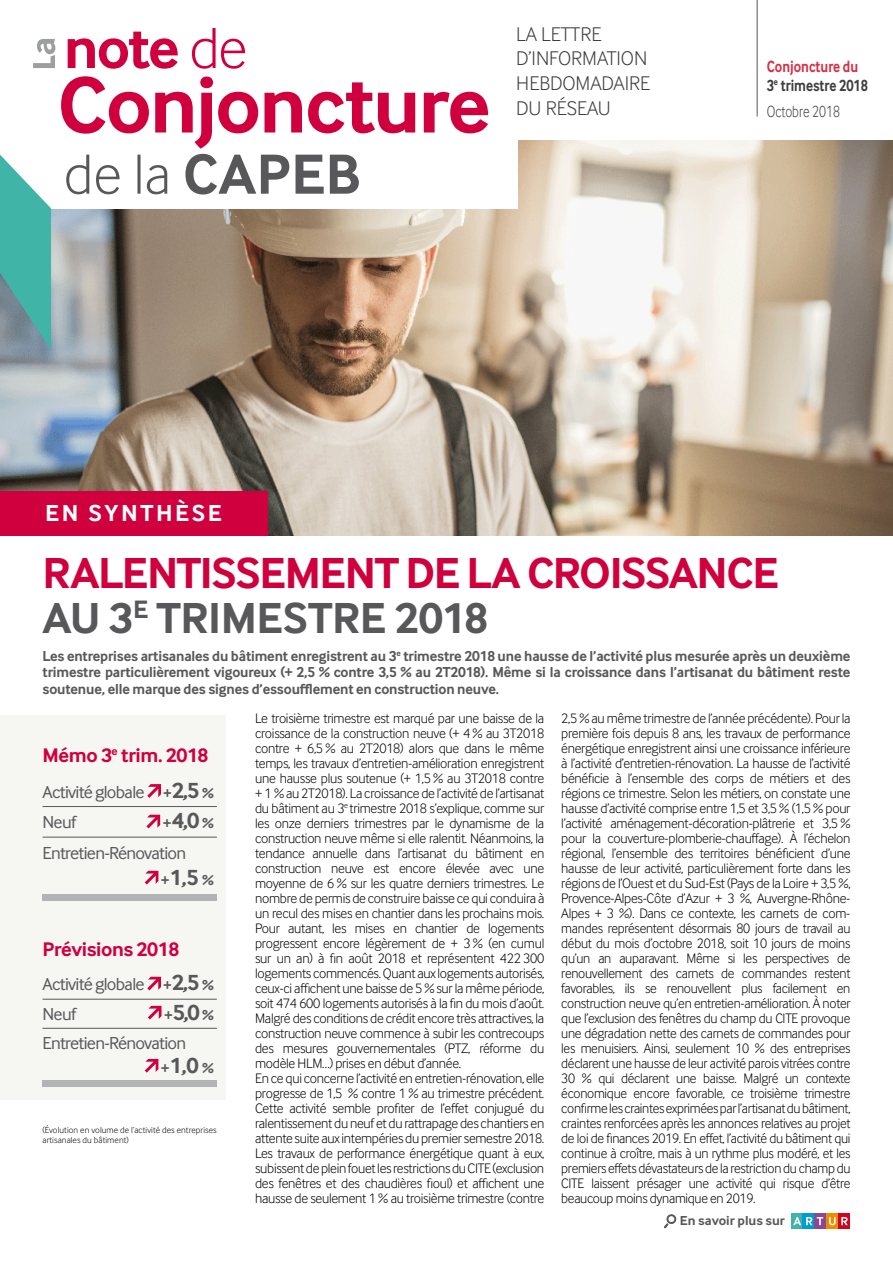
<style>
.page{position:relative;width:893px;height:1263px;background:#fff}
.page>*{position:absolute;margin:0;border:0;box-sizing:border-box;transform-origin:0 0}
.t1{font:700 45px/45px "Inter Face";letter-spacing:-.03em;color:#cf003d}
.t2{font:700 24px "Inter Face";letter-spacing:.11em;color:#fff}
.t3{font:700 22.8px "Inter Face";color:#58585a}
.t4{font:300 20.55px/24.6px "Inter Face";color:#3e3d40}
.t5{font:700 20.4px "Inter Face";letter-spacing:-.02em;color:#cf003d}
.t6{font:18px/30.6px "Inter Face";letter-spacing:-.04em;color:#58585a}
.t7{font:700 16.8px/18.9px "Inter Face";color:#3e3d40;scale:.8 1}
.t8{font:300 16.8px "Inter Face";color:#3e3d40;scale:.8 1}
.t9{font:700 15px/16.5px "Inter Face";letter-spacing:-.01em;color:#58585a;text-align:justify;scale:.96 1}
.t10{font:300 14.25px/15px "Inter Face";letter-spacing:-.02em;color:#000}
.t11{font:700 13.5px "Inter Face";color:#58585a}
.t12{font:300 9px/10.8px "Inter Face";letter-spacing:.01em;color:#000}
.t13{font:300 7.2px "Inter Face";letter-spacing:.01em;color:#000}
.s1{color:#d33049}
.s2{color:#58585a}
.s3{font-weight:700;font-size:15px}
.s4{font-weight:700;font-size:22.8px}
.s5{font-size:15px}
</style>
<div class="page">
<img style="left:0;top:140px;width:893px;height:396px">
<div style="left:791px;top:1213px;width:11px;height:16px;background:#40b4a7"></div>
<div style="left:802px;top:1213px;width:12px;height:16px;background:#009cd6"></div>
<div style="left:814px;top:1213px;width:12px;height:16px;background:#894993"></div>
<div style="left:826px;top:1213px;width:12px;height:16px;background:#f08a00"></div>
<div style="left:838px;top:1213px;width:12px;height:16px;background:#cd071e"></div>
<svg style="left:793px;top:1217px;width:55px;height:8px"></svg>
<div style="left:666px;top:1214px;width:10px;height:10px;border:2px solid #58585a;border-radius:50%"></div>
<svg style="left:664px;top:1221px;width:6px;height:8px"></svg>
<hr style="left:757px;top:0;width:1px;height:117px;background:#58585a">
<div style="left:0;top:0;width:517px;height:208px;background:#fff"></div>
<svg style="left:33px;top:39px;width:22px;height:29px"></svg>
<svg style="left:68px;top:28px;width:177px;height:41px"></svg>
<svg style="left:61px;top:76px;width:427px;height:118px"></svg>
<svg style="left:0;top:155px;width:51px;height:195px"></svg>
<div style="left:0;top:491px;width:268px;height:45px;background:#cf003d"></div>
<div style="left:0;top:716px;width:225px;height:384px;background:#f6f6f3"></div>
<hr style="left:43px;top:806px;width:174px;height:1px;background:#58585a">
<hr style="left:43px;top:837px;width:174px;height:1px;background:#58585a">
<svg style="left:147px;top:784px;width:14px;height:14px"></svg>
<svg style="left:146px;top:815px;width:14px;height:13px"></svg>
<svg style="left:145px;top:871px;width:13px;height:13px"></svg>
<div style="left:43px;top:894px;width:174px;height:6px;background:#b1b3b4"></div>
<hr style="left:43px;top:999px;width:174px;height:1px;background:#58585a">
<hr style="left:43px;top:1028px;width:174px;height:1px;background:#58585a">
<svg style="left:147px;top:977px;width:14px;height:13px"></svg>
<svg style="left:148px;top:1006px;width:13px;height:13px"></svg>
<svg style="left:145px;top:1059px;width:13px;height:14px"></svg>
<div style="left:43px;top:1080px;width:174px;height:7px;background:#b1b3b4"></div>
<h2 class="t2" style="left:45px;top:500px;width:178px">EN SYNTHÈSE</h2>
<h3 class="t4" style="left:516px;top:21px;width:135px">LA LETTRE<br>D’INFORMATION<br>HEBDOMADAIRE<br>DU RÉSEAU</h3>
<p class="t7" style="left:767px;top:57px;width:128px"><span class="s1">Conjoncture du<br></span>3<sup>e</sup> trimestre 2018</p>
<p class="t8" style="left:767px;top:102px;width:93px">Octobre 2018</p>
<h1 class="t1" style="left:43px;top:550px;width:738px">RALENTISSEMENT DE LA CROISSANCE<br><span class="s2">AU 3</span><sup>E</sup> <span class="s2">TRIMESTRE 2018</span></h1>
<p class="t9" style="left:43px;top:647px;width:843px">Les entreprises artisanales du bâtiment enregistrent au 3<sup>e</sup> trimestre 2018 une hausse de l’activité plus mesurée après un deuxième trimestre particulièrement vigoureux (+ 2,5 % contre 3,5 % au 2T2018). Même si la croissance dans l’artisanat du bâtiment reste soutenue, elle marque des signes d’essoufflement en construction neuve.</p>
<h3 class="t5" style="left:43px;top:743px;width:168px">Mémo 3<sup>e</sup> trim. 2018</h3>
<p class="t6" style="left:43px;top:776px;width:173px">Activité globale <span class="s3">+</span> <span class="s4">2,5</span> <span class="s3">%<br></span>Neuf</p>
<h3 class="t3" style="left:163px;top:808px;width:52px"><span class="s5">+</span> 4,0 <span class="s5">%</span></h3>
<p class="t6" style="left:43px;top:838px;width:145px">Entretien-Rénovation</p>
<h3 class="t3" style="left:161px;top:864px;width:54px"><span class="s5">+</span> 1,5 <span class="s5">%</span></h3>
<h3 class="t5" style="left:43px;top:938px;width:138px">Prévisions 2018</h3>
<p class="t6" style="left:43px;top:970px;width:173px;line-height:29.1px">Activité globale <span class="s3">+</span> <span class="s4">2,5</span> <span class="s3">%<br></span>Neuf</p>
<h3 class="t3" style="left:164px;top:999px;width:51px"><span class="s5">+</span> 5,0 <span class="s5">%</span></h3>
<p class="t6" style="left:43px;top:1027px;width:145px">Entretien-Rénovation</p>
<h3 class="t3" style="left:161px;top:1052px;width:54px"><span class="s5">+</span> 1,0 <span class="s5">%</span></h3>
<p class="t13" style="left:43px;top:1008px;width:38px">du bâtiment)</p>
<p class="t12" style="left:43px;top:1124px;width:176px">(Évolution en volume de l’activité des entreprises artisanales du bâtiment)</p>
<p class="t10" style="left:255px;top:711px;width:291px">Le troisième trimestre est marqué par une baisse de la croissance de la construction neuve (+ 4 % au 3T2018 contre + 6,5 % au 2T2018) alors que dans le même temps, les travaux d’entretien-amélioration enregistrent une hausse plus soutenue (+ 1,5 % au 3T2018 contre + 1 % au 2T2018). La croissance de l’activité de l’artisanat du bâtiment au 3<sup>e</sup> trimestre 2018 s’explique, comme sur les onze derniers trimestres par le dynamisme de la construction neuve même si elle ralentit. Néanmoins, la tendance annuelle dans l’artisanat du bâtiment en construction neuve est encore élevée avec une moyenne de 6 % sur les quatre derniers trimestres. Le nombre de permis de construire baisse ce qui conduira à un recul des mises en chantier dans les prochains mois.<br>Pour autant, les mises en chantier de logements progressent encore légèrement de + 3 % (en cumul sur un an) à fin août 2018 et représentent 422 300 logements commencés. Quant aux logements autorisés, ceux-ci affichent une baisse de 5 % sur la même période, soit 474 600 logements autorisés à la fin du mois d’août.<br>Malgré des conditions de crédit encore très attractives, la construction neuve commence à subir les contrecoups des mesures gouvernementales (PTZ, réforme du modèle HLM…) prises en début d’année.<br>En ce qui concerne l’activité en entretien-rénovation, elle progresse de 1,5 % contre 1 % au trimestre précédent.<br>Cette activité semble profiter de l’effet conjugué du ralentissement du neuf et du rattrapage des chantiers en attente suite aux intempéries du premier semestre 2018.<br>Les travaux de performance énergétique quant à eux, subissent de plein fouet les restrictions du CITE (exclusion des fenêtres et des chaudières fioul) et affichent une hausse de seulement 1 % au troisième trimestre (contre</p>
<p class="t10" style="left:561px;top:711px;width:291px;text-align:justify">2,5 % au même trimestre de l’année précédente). Pour la première fois depuis 8 ans, les travaux de performance énergétique enregistrent ainsi une croissance inférieure à l’activité d’entretien-rénovation. La hausse de l’activité bénéficie à l’ensemble des corps de métiers et des régions ce trimestre. Selon les métiers, on constate une hausse d’activité comprise entre 1,5 et 3,5 % (1,5 % pour l’activité aménagement-décoration-plâtrerie et 3,5 % pour la couverture-plomberie-chauffage). À l’échelon régional, l’ensemble des territoires bénéficient d’une hausse de leur activité, particulièrement forte dans les régions de l’Ouest et du Sud-Est (Pays de la Loire + 3,5 %, Provence-Alpes-Côte d’Azur + 3 %, Auvergne-Rhône-Alpes + 3 %). Dans ce contexte, les carnets de com&shy;mandes représentent désormais 80 jours de travail au début du mois d’octobre 2018, soit 10 jours de moins qu’un an auparavant. Même si les perspectives de renouvellement des carnets de commandes restent favorables, ils se renouvellent plus facilement en construction neuve qu’en entretien-amélioration. À noter que l’exclusion des fenêtres du champ du CITE provoque une dégradation nette des carnets de commandes pour les menuisiers. Ainsi, seulement 10 % des entreprises déclarent une hausse de leur activité parois vitrées contre 30 % qui déclarent une baisse. Malgré un contexte économique encore favorable, ce troisième trimestre confirme les craintes exprimées par l’artisanat du bâtiment, craintes renforcées après les annonces relatives au projet de loi de finances 2019. En effet, l’activité du bâtiment qui continue à croître, mais à un rythme plus modéré, et les premiers effets dévastateurs de la restriction du champ du CITE laissent présager une activité qui risque d’être beaucoup moins dynamique en 2019.</p>
<p class="t11" style="left:680px;top:1213px;width:107px">En savoir plus sur</p>
</div>
